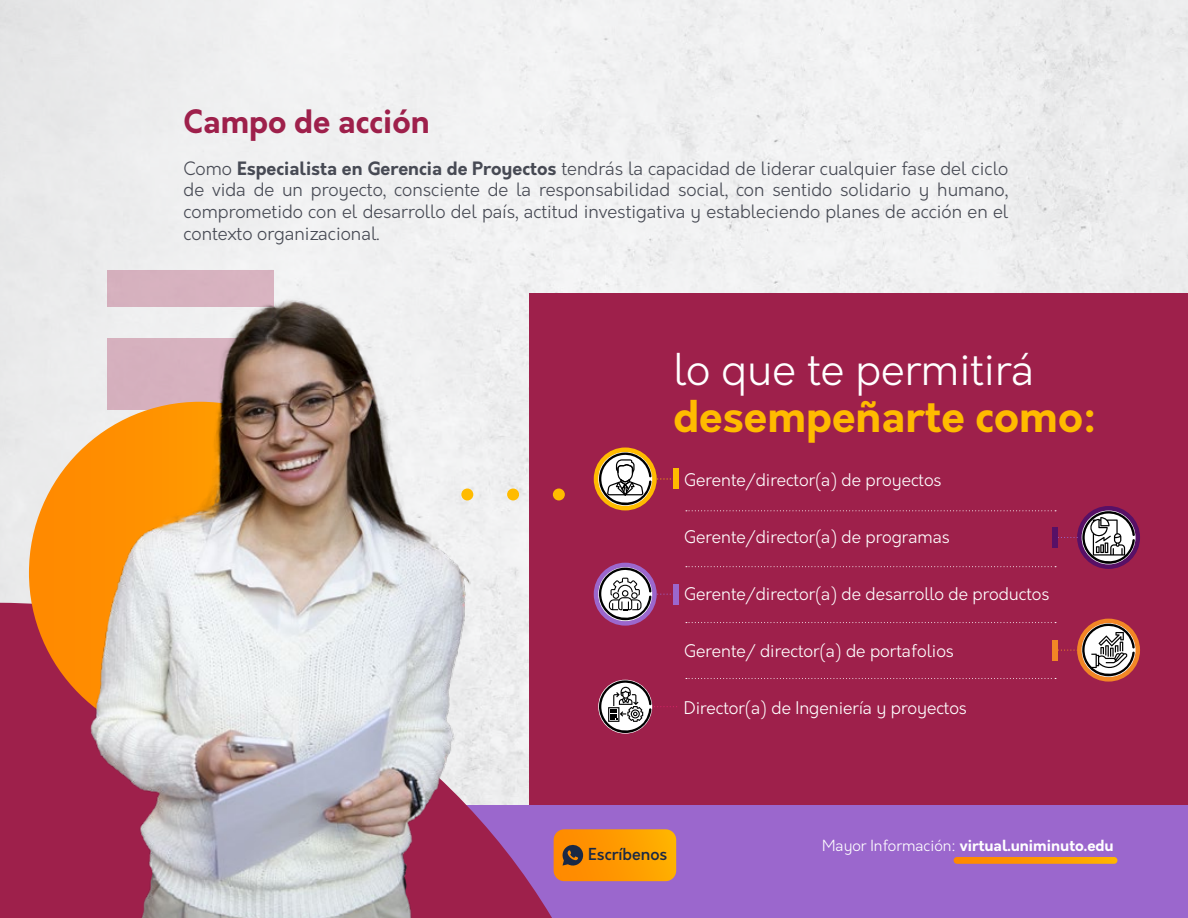
<style>
.page{position:relative;width:1188px;height:918px;background:#fff}
.page>*{position:absolute;margin:0;border:0;box-sizing:border-box;transform-origin:0 0}
.t1{font:700 42.9px "Orkney";color:#fb0}
.t2{font:300 42.9px "Orkney";color:#fff}
.t3{font:700 31.5px "Orkney";color:#9e204b}
.t4{font:300 18px/21.6px "Orkney";color:#474a54;text-align:justify}
.t5{font:300 17.1px "Orkney";color:#fff}
.t6{font:500 16.2px "Orkney";color:#1a2945}
.t7{font:700 15px "Orkney";color:#fff}
.s1{font-weight:700}
.s2{font-weight:300}
</style>
<div class="page">
<div style="left:0;top:0;width:1188px;height:603px;background:#eff0f1"></div>
<div style="left:108px;top:271px;width:166px;height:36px;background:#d7b2bf"></div>
<div style="left:529px;top:293px;width:659px;height:512px;background:#9e204b"></div>
<div style="left:383px;top:805px;width:805px;height:113px;background:#9b67cd"></div>
<svg style="left:0;top:603px;width:552px;height:315px"></svg>
<svg style="left:954px;top:857px;width:163px;height:7px"></svg>
<svg style="left:554px;top:829px;width:122px;height:52px;background:#f19407"></svg>
<div style="left:507px;top:489px;width:12px;height:11px;background:#fb0;border-radius:50%"></div>
<div style="left:553px;top:489px;width:12px;height:11px;background:#fb0;border-radius:50%"></div>
<div style="left:594px;top:448px;width:63px;height:62px;border:4px solid #fb0;border-radius:50%"></div>
<div style="left:1077px;top:506px;width:63px;height:63px;border:4px solid #571066;border-radius:50%"></div>
<div style="left:594px;top:563px;width:63px;height:63px;border:4px solid #9b67cd;border-radius:50%"></div>
<div style="left:1077px;top:619px;width:63px;height:63px;border:4px solid #f28625;border-radius:50%"></div>
<div style="left:594px;top:675px;width:63px;height:63px;border:4px solid #fff;border-radius:50%"></div>
<div style="left:673px;top:469px;width:6px;height:20px;background:#fb0"></div>
<svg style="left:598px;top:452px;width:79px;height:53px"></svg>
<div style="left:673px;top:584px;width:6px;height:20px;background:#9b67cd"></div>
<svg style="left:598px;top:567px;width:79px;height:53px"></svg>
<svg style="left:686px;top:510px;width:449px;height:57px"></svg>
<svg style="left:598px;top:680px;width:79px;height:53px"></svg>
<div style="left:1052px;top:527px;width:6px;height:21px;background:#571066"></div>
<svg style="left:686px;top:622px;width:449px;height:57px"></svg>
<div style="left:1052px;top:640px;width:6px;height:20px;background:#f28625"></div>
<img style="left:29px;top:282px;width:466px;height:636px">
<h2 class="t3" style="left:184px;top:101px;width:248px">Campo de acción</h2>
<p class="t4" style="left:184px;top:158px;width:826px">Como <span class="s1">Especialista en Gerencia de Proyectos</span> tendrás la capacidad de liderar cualquier fase del ciclo de vida de un proyecto, consciente de la responsabilidad social, con sentido solidario y humano, comprometido con el desarrollo del país, actitud investigativa y estableciendo planes de acción en el contexto organizacional.</p>
<h1 class="t2" style="left:673px;top:342px;width:362px">lo que te permitirá</h1>
<h1 class="t1" style="left:673px;top:388px;width:424px">desempeñarte como:</h1>
<p class="t5" style="left:684px;top:469px;width:259px">Gerente/director(a) de proyectos</p>
<p class="t5" style="left:684px;top:526px;width:268px">Gerente/director(a) de programas</p>
<p class="t5" style="left:684px;top:583px;width:367px">Gerente/director(a) de desarrollo de productos</p>
<p class="t5" style="left:684px;top:640px;width:272px">Gerente/ director(a) de portafolios</p>
<p class="t5" style="left:684px;top:697px;width:285px">Director(a) de Ingeniería y proyectos</p>
<p class="t6" style="left:588px;top:844px;width:81px">Escríbenos</p>
<p class="t7" style="left:822px;top:835px;width:293px"><span class="s2">Mayor Información:</span> virtual.uniminuto.edu</p>
</div>
